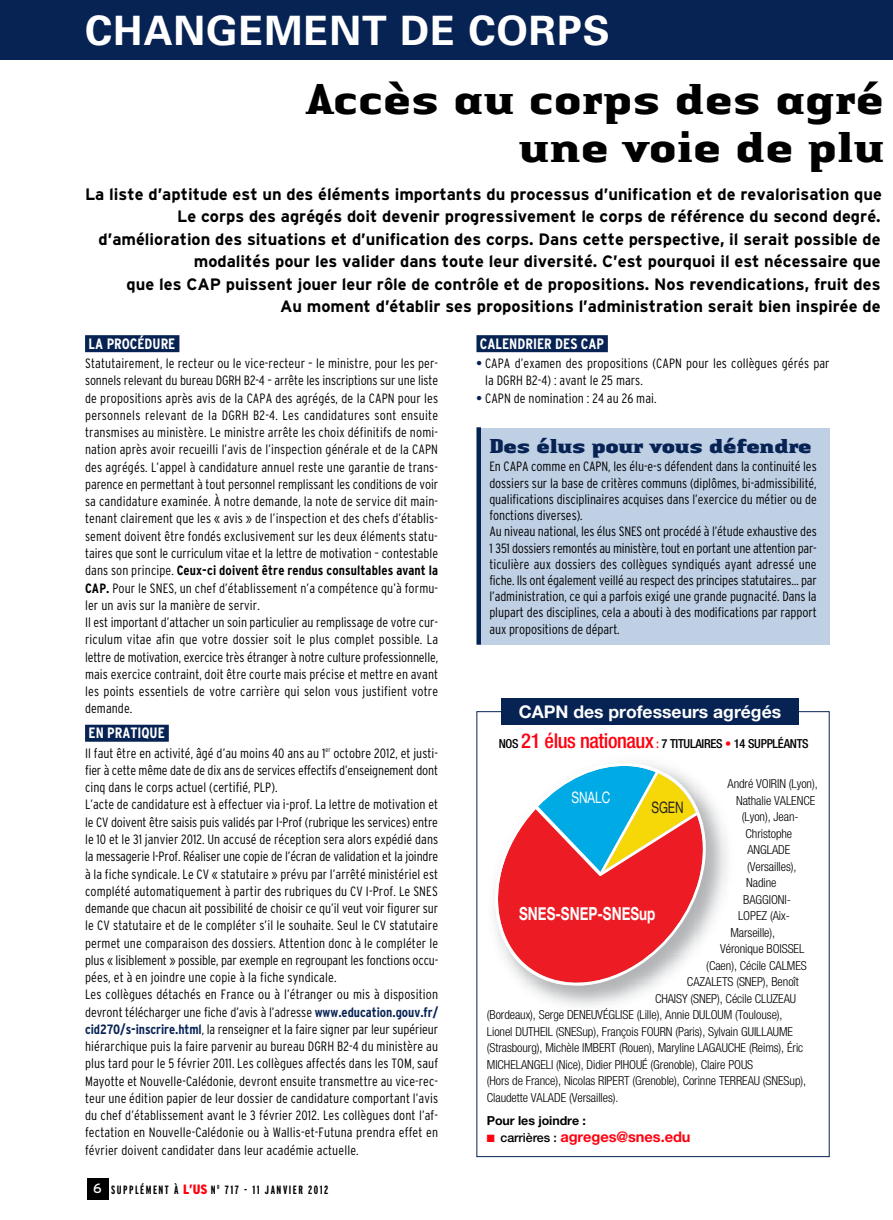
<style>
.page{position:relative;width:893px;height:1220px;background:#fff}
.page>*{position:absolute;margin:0;border:0;box-sizing:border-box;transform-origin:0 0}
.t1{font:700 45px/48px "Authentic Small Ser LT";letter-spacing:-.015em;color:#000;text-align:right}
.t2{font:700 40.5px "Univers";letter-spacing:.025em;color:#fff}
.t3{font:900 21px "Authentic Small Ser LT";letter-spacing:-.015em;color:#072354}
.t4{font:700 18px "Helvetica Neue";color:#fff;scale:.75 1}
.t5{font:700 17.55px "Helvetica Neue";color:#fff}
.t6{font:700 16.5px/22.5px "Interstate";color:#000;text-align:right}
.t7{font:15.75px "Helvetica Neue";color:#fff;scale:.75 1}
.t8{font:15.75px "Helvetica Neue";color:#231f20;scale:.75 1}
.t9{font:700 condensed 15px "Interstate";color:#fff}
.t10{font:700 14.7px "Helvetica Neue";letter-spacing:-.005em;color:#ff000f}
.t11{font:300 condensed 13.5px/17.2px "Interstate";letter-spacing:.005em;color:#000}
.t12{font:13.5px "Interstate";color:#fff}
.t13{font:300 condensed 12.45px "Helvetica Neue";letter-spacing:-.005em;color:#000}
.t14{font:500 condensed 12.45px "Helvetica Neue";letter-spacing:-.02em;color:#000}
.t15{font:700 12.45px "Helvetica Neue";letter-spacing:-.005em;color:#000}
.t16{font:700 extra-condensed 12px "Interstate";letter-spacing:.125em;color:#000}
.s1{color:#072354}
.s2{font-weight:700}
.s3{font-weight:700;color:#072354}
.s4{font-weight:900;font-stretch:condensed;font-size:13.5px;color:#ff000f}
.s5{font-size:20.55px;color:#ff000f}
.s6{color:#ff000f}
.s7{font-weight:500;font-size:12.45px;color:#000}
</style>
<div class="page">
<div style="left:1px;top:0;width:891px;height:60px;background:#072354"></div>
<div style="left:476px;top:335px;width:132px;height:17px;background:#072354"></div>
<div style="left:476px;top:427px;width:353px;height:217px;background:#bfd0e5"></div>
<div style="left:476px;top:427px;width:5px;height:217px;background:#072354"></div>
<div style="left:87px;top:1178px;width:21px;height:21px;background:#000"></div>
<div style="left:85px;top:335px;width:94px;height:17px;background:#072354"></div>
<div style="left:85px;top:724px;width:84px;height:17px;background:#072354"></div>
<img style="left:527px;top:797px;width:201px;height:209px">
<svg style="left:493px;top:763px;width:214px;height:223px"></svg>
<div style="left:501px;top:697px;width:297px;height:27px;background:#072354"></div>
<h2 class="t2" style="left:85px;top:16px;width:526px">CHANGEMENT DE CORPS</h2>
<h1 class="t1" style="left:306px;top:80px;width:580px">Accès au corps des agré une voie de plu</h1>
<p class="t6" style="left:85px;top:184px;width:798px">La liste d’aptitude est un des éléments importants du processus d’unification et de revalorisation que Le corps des agrégés doit devenir progressivement le corps de référence du second degré. d’amélioration des situations et d’unification des corps. Dans cette perspective, il serait possible de modalités pour les valider dans toute leur diversité. C’est pourquoi il est nécessaire que<br>que les CAP puissent jouer leur rôle de contrôle et de propositions. Nos revendications, fruit des<br>Au moment d’établir ses propositions l’administration serait bien inspirée de</p>
<p class="t9" style="left:88px;top:338px;width:92px">LA PROCÉDURE<span class="s1">I</span></p>
<p class="t11" style="left:85px;top:356px;width:354px">Statutairement, le recteur ou le vice-recteur – le ministre, pour les per&shy;sonnels relevant du bureau DGRH B2-4 – arrête les inscriptions sur une liste de propositions après avis de la CAPA des agrégés, de la CAPN pour les personnels relevant de la DGRH B2-4. Les candidatures sont ensuite transmises au ministère. Le ministre arrête les choix définitifs de nomi&shy;nation après avoir recueilli l’avis de l’inspection générale et de la CAPN des agrégés. L’appel à candidature annuel reste une garantie de trans&shy;parence en permettant à tout personnel remplissant les conditions de voir sa candidature examinée. À notre demande, la note de service dit main&shy;tenant clairement que les « avis » de l’inspection et des chefs d’établis&shy;sement doivent être fondés exclusivement sur les deux éléments statu&shy;taires que sont le curriculum vitae et la lettre de motivation – contestable dans son principe. <span class="s2">Ceux-ci doivent être rendus consultables avant la CAP.</span> Pour le SNES, un chef d’établissement n’a compétence qu’à formu&shy;ler un avis sur la manière de servir.<br>Il est important d’attacher un soin particulier au remplissage de votre cur&shy;riculum vitae afin que votre dossier soit le plus complet possible. La lettre de motivation, exercice très étranger à notre culture professionnelle, mais exercice contraint, doit être courte mais précise et mettre en avant les points essentiels de votre carrière qui selon vous justifient votre demande.</p>
<p class="t9" style="left:88px;top:727px;width:82px">EN PRATIQUE<span class="s1">I</span></p>
<p class="t11" style="left:85px;top:745px;width:355px">Il faut être en activité, âgé d’au moins 40 ans au 1<sup>er</sup> octobre 2012, et justi&shy;fier à cette même date de dix ans de services effectifs d’enseignement dont cinq dans le corps actuel (certifié, PLP).<br>L’acte de candidature est à effectuer via i-prof. La lettre de motivation et le CV doivent être saisis puis validés par I-Prof (rubrique les services) entre le 10 et le 31 janvier 2012. Un accusé de réception sera alors expédié dans la messagerie I-Prof. Réaliser une copie de l’écran de validation et la joindre à la fiche syndicale. Le CV « statutaire » prévu par l’arrêté ministériel est complété automatiquement à partir des rubriques du CV I-Prof. Le SNES demande que chacun ait possibilité de choisir ce qu’il veut voir figurer sur le CV statutaire et de le compléter s’il le souhaite. Seul le CV statutaire permet une comparaison des dossiers. Attention donc à le compléter le plus « lisiblement » possible, par exemple en regroupant les fonctions occu&shy;pées, et à en joindre une copie à la fiche syndicale.<br>Les collègues détachés en France ou à l’étranger ou mis à disposition devront télécharger une fiche d’avis à l’adresse <span class="s3">www.education.gouv.fr/ cid270/s-inscrire.html</span>, la renseigner et la faire signer par leur supérieur hiérarchique puis la faire parvenir au bureau DGRH B2-4 du ministère au plus tard pour le 5 février 2011. Les collègues affectés dans les TOM, sauf Mayotte et Nouvelle-Calédonie, devront ensuite transmettre au vice-rec&shy;teur une édition papier de leur dossier de candidature comportant l’avis du chef d’établissement avant le 3 février 2012. Les collègues dont l’af&shy;fectation en Nouvelle-Calédonie ou à Wallis-et-Futuna prendra effet en février doivent candidater dans leur académie actuelle.</p>
<p class="t12" style="left:93px;top:1183px;width:10px">6</p>
<p class="t16" style="left:111px;top:1184px;width:218px">SUPPLÉMENT À <span class="s4">L’US</span> N <sup>O</sup> 717 - 11 JANVIER 2012</p>
<p class="t9" style="left:480px;top:338px;width:129px">CALENDRIER DES CAP<span class="s1">I</span></p>
<p class="t11" style="left:485px;top:356px;width:346px;text-indent:-9px"><span class="s3">•</span> CAPA d’examen des propositions (CAPN pour les collègues gérés par la DGRH B2-4) : avant le 25 mars.</p>
<p class="t11" style="left:476px;top:390px;width:181px"><span class="s3">•</span> CAPN de nomination : 24 au 26 mai.</p>
<h3 class="t3" style="left:489px;top:439px;width:324px">Des élus pour vous défendre</h3>
<p class="t11" style="left:489px;top:460px;width:329px;line-height:16.2px">En CAPA comme en CAPN, les élu-e-s défendent dans la continuité les dossiers sur la base de critères communs (diplômes, bi-admissibilité, qualifications disciplinaires acquises dans l’exercice du métier ou de fonctions diverses).<br>Au niveau national, les élus SNES ont procédé à l’étude exhaustive des 1 351 dossiers remontés au ministère, tout en portant une attention par&shy;ticulière aux dossiers des collègues syndiqués ayant adressé une fiche. Ils ont également veillé au respect des principes statutaires… par l’administration, ce qui a parfois exigé une grande pugnacité. Dans la plupart des disciplines, cela a abouti à des modifications par rapport aux propositions de départ.</p>
<p class="t5" style="left:518px;top:705px;width:264px">CAPN des professeurs agrégés</p>
<p class="t14" style="left:498px;top:739px;width:311px">NOS <span class="s5">21 élus nationaux</span> <span class="s6">:</span> 7 TITULAIRES <span class="s6">•</span> 14 SUPPLÉANTS</p>
<p class="t13" style="left:727px;top:779px;width:92px">André VOIRIN (Lyon),</p>
<p class="t13" style="left:736px;top:796px;width:81px">Nathalie VALENCE</p>
<p class="t13" style="left:742px;top:812px;width:58px">(Lyon), Jean-</p>
<p class="t13" style="left:745px;top:829px;width:48px">Christophe</p>
<p class="t13" style="left:747px;top:845px;width:44px">ANGLADE</p>
<p class="t13" style="left:747px;top:862px;width:51px">(Versailles),</p>
<p class="t13" style="left:746px;top:878px;width:32px">Nadine</p>
<p class="t13" style="left:743px;top:895px;width:49px">BAGGIONI-</p>
<p class="t13" style="left:738px;top:911px;width:53px">LOPEZ (Aix-</p>
<p class="t13" style="left:730px;top:928px;width:46px">Marseille),</p>
<p class="t13" style="left:720px;top:944px;width:86px">Véronique BOISSEL</p>
<p class="t13" style="left:706px;top:961px;width:102px">(Caen), Cécile CALMES</p>
<p class="t13" style="left:687px;top:977px;width:113px">CAZALETS (SNEP), Benoît</p>
<p class="t13" style="left:655px;top:994px;width:143px">CHAISY (SNEP), Cécile CLUZEAU</p>
<p class="t13" style="left:487px;top:1010px;width:297px">(Bordeaux), Serge DENEUVÉGLISE (Lille), Annie DULOUM (Toulouse),</p>
<p class="t13" style="left:487px;top:1027px;width:307px">Lionel DUTHEIL (SNESup), François FOURN (Paris), Sylvain GUILLAUME</p>
<p class="t13" style="left:487px;top:1043px;width:318px">(Strasbourg), Michèle IMBERT (Rouen), Maryline LAGAUCHE (Reims), Éric</p>
<p class="t13" style="left:487px;top:1060px;width:268px">MICHELANGELI (Nice), Didier PIHOUÉ (Grenoble), Claire POUS</p>
<p class="t13" style="left:487px;top:1076px;width:321px">(Hors de France), Nicolas RIPERT (Grenoble), Corinne TERREAU (SNESup),</p>
<p class="t13" style="left:487px;top:1093px;width:133px">Claudette VALADE (Versailles).</p>
<p class="t15" style="left:487px;top:1116px;width:101px">Pour les joindre :</p>
<p class="t10" style="left:487px;top:1131px;width:205px">■ <span class="s7">carrières :</span> agreges@snes.edu</p>
<p class="t7" style="left:571px;top:788px;width:53px">SNALC</p>
<p class="t8" style="left:651px;top:798px;width:45px">SGEN</p>
<h3 class="t4" style="left:519px;top:902px;width:183px">SNES-SNEP-SNESup</h3>
</div>
